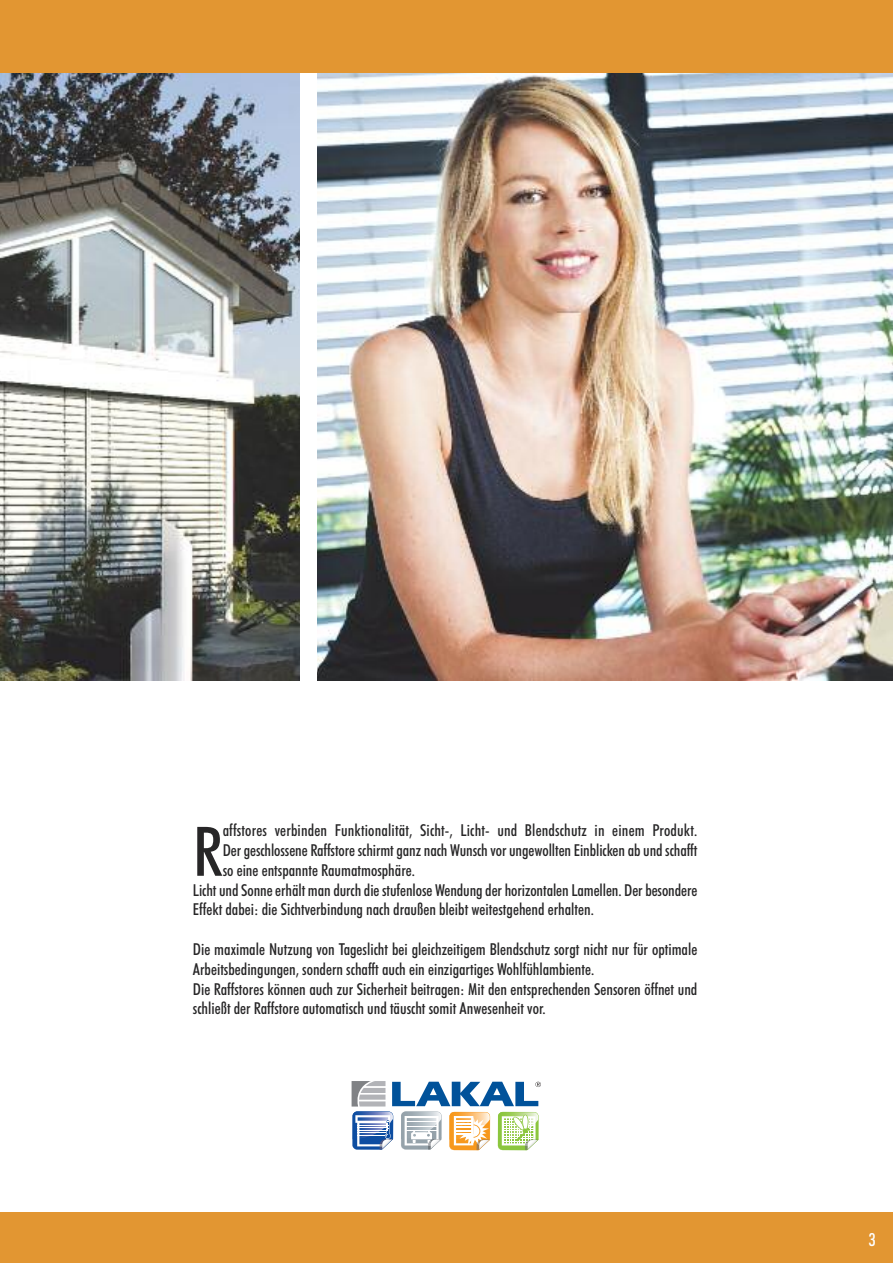
<style>
.page{position:relative;width:893px;height:1263px;background:#fff}
.page>*{position:absolute;margin:0;border:0;box-sizing:border-box;transform-origin:0 0}
.t1{font:500 condensed 68.55px "Futura BT";color:#272627}
.t2{font:500 condensed 18px "Futura BT";color:#fff}
.t3{font:500 condensed 16.5px/19.8px "Futura BT";color:#272627}
</style>
<div class="page">
<img style="left:317px;top:72px;width:576px;height:608px">
<div style="left:0;top:1212px;width:893px;height:51px;background:#e29632"></div>
<img style="left:0;top:72px;width:300px;height:608px">
<div style="left:0;top:0;width:893px;height:72px;background:#e29632"></div>
<svg style="left:352px;top:1081px;width:189px;height:69px"></svg>
<h1 class="t1" style="left:193px;top:812px;width:31px">R</h1>
<p class="t3" style="left:223px;top:820px;width:476px">affstores verbinden Funktionalität, Sicht-, Licht- und Blendschutz in einem Produkt.</p>
<p class="t3" style="left:223px;top:840px;width:476px">Der geschlossene Raffstore schirmt ganz nach Wunsch vor ungewollten Einblicken ab und schafft</p>
<p class="t3" style="left:223px;top:860px;width:194px">so eine entspannte Raumatmosphäre.</p>
<p class="t3" style="left:193px;top:880px;width:506px">Licht und Sonne erhält man durch die stufenlose Wendung der horizontalen Lamellen. Der besondere</p>
<p class="t3" style="left:193px;top:900px;width:403px">Effekt dabei: die Sichtverbindung nach draußen bleibt weitestgehend erhalten.</p>
<p class="t3" style="left:193px;top:939px;width:506px">Die maximale Nutzung von Tageslicht bei gleichzeitigem Blendschutz sorgt nicht nur für optimale Arbeitsbedingungen, sondern schafft auch ein einzigartiges Wohlfühlambiente.<br>Die Raffstores können auch zur Sicherheit beitragen: Mit den entsprechenden Sensoren öffnet und schließt der Raffstore automatisch und täuscht somit Anwesenheit vor.</p>
<p class="t2" style="left:869px;top:1229px;width:8px">3</p>
</div>
